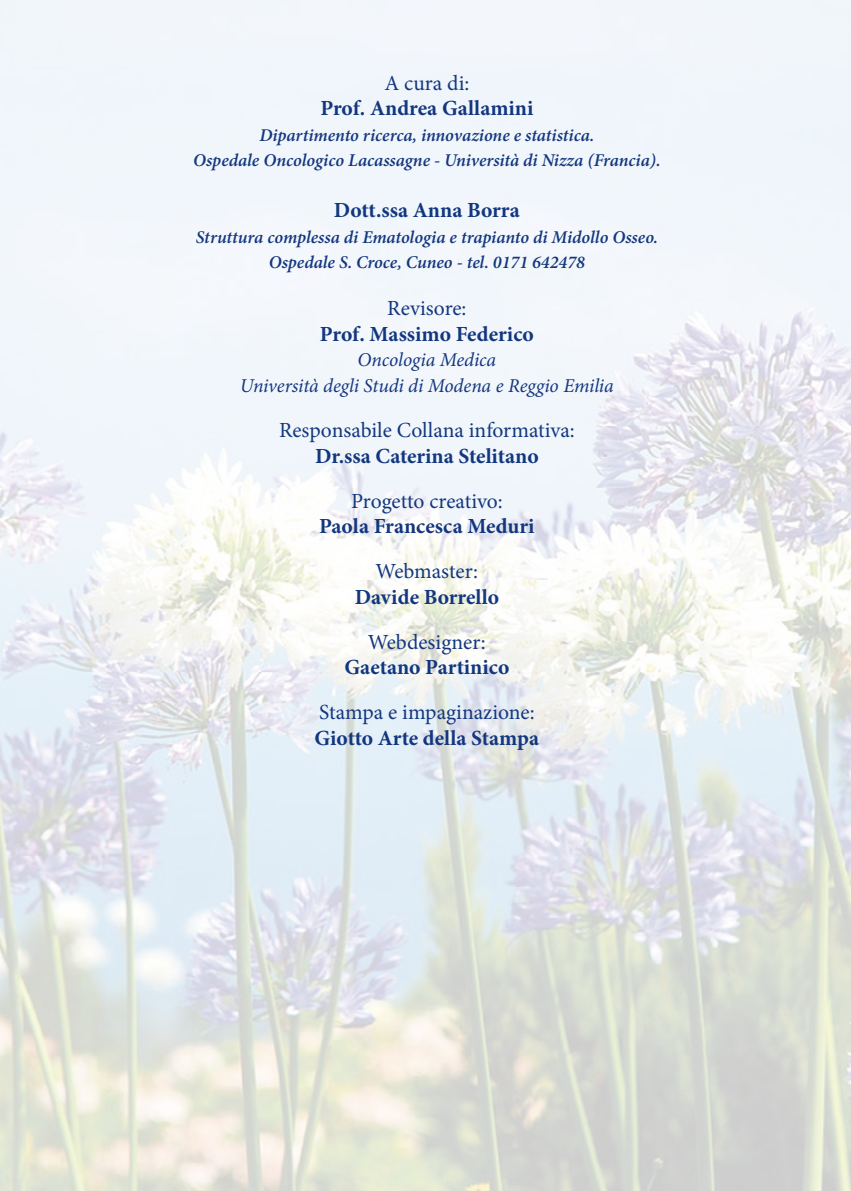
<style>
.page{position:relative;width:851px;height:1191px;background:#fff}
.page>*{position:absolute;margin:0;border:0;box-sizing:border-box;transform-origin:0 0}
.t1{font:700 21.6px "Minion Pro";color:#13377f}
.t2{font:21.6px "Minion Pro";letter-spacing:-.01em;color:#13377f}
.t3{font:italic 19.6px/25.4px "Minion Pro";letter-spacing:-.005em;color:#13377f;text-align:center}
.t4{font:italic 600 18px/25.4px "Minion Pro";letter-spacing:-.005em;color:#13377f;text-align:center}
</style>
<div class="page">
<img style="left:0;top:0;width:850px;height:1191px">
<hr style="left:850px;top:0;width:1px;height:94px;background:#0e2256">
<p class="t2" style="left:384px;top:69px;width:86px">A cura di:</p>
<p class="t1" style="left:320px;top:93px;width:214px">Prof. Andrea Gallamini</p>
<p class="t4" style="left:193px;top:122px;width:469px">Dipartimento ricerca, innovazione e statistica.<br>Ospedale Oncologico Lacassagne - Università di Nizza (Francia).</p>
<p class="t1" style="left:334px;top:195px;width:187px">Dott.ssa Anna Borra</p>
<p class="t4" style="left:196px;top:224px;width:463px">Struttura complessa di Ematologia e trapianto di Midollo Osseo.<br>Ospedale S. Croce, Cuneo - tel. 0171 642478</p>
<p class="t2" style="left:387px;top:294px;width:81px">Revisore:</p>
<p class="t1" style="left:320px;top:319px;width:215px">Prof. Massimo Federico</p>
<p class="t3" style="left:240px;top:347px;width:375px">Oncologia Medica<br>Università degli Studi di Modena e Reggio Emilia</p>
<p class="t2" style="left:279px;top:416px;width:297px">Responsabile Collana informativa:</p>
<p class="t1" style="left:315px;top:440px;width:225px">Dr.ssa Caterina Stelitano</p>
<p class="t2" style="left:351px;top:486px;width:153px">Progetto creativo:</p>
<p class="t1" style="left:319px;top:511px;width:217px">Paola Francesca Meduri</p>
<p class="t2" style="left:375px;top:557px;width:104px">Webmaster:</p>
<p class="t1" style="left:354px;top:581px;width:146px">Davide Borrello</p>
<p class="t2" style="left:368px;top:627px;width:119px">Webdesigner:</p>
<p class="t1" style="left:344px;top:652px;width:166px">Gaetano Partinico</p>
<p class="t2" style="left:319px;top:698px;width:217px">Stampa e impaginazione:</p>
<p class="t1" style="left:314px;top:723px;width:226px">Giotto Arte della Stampa</p>
</div>
